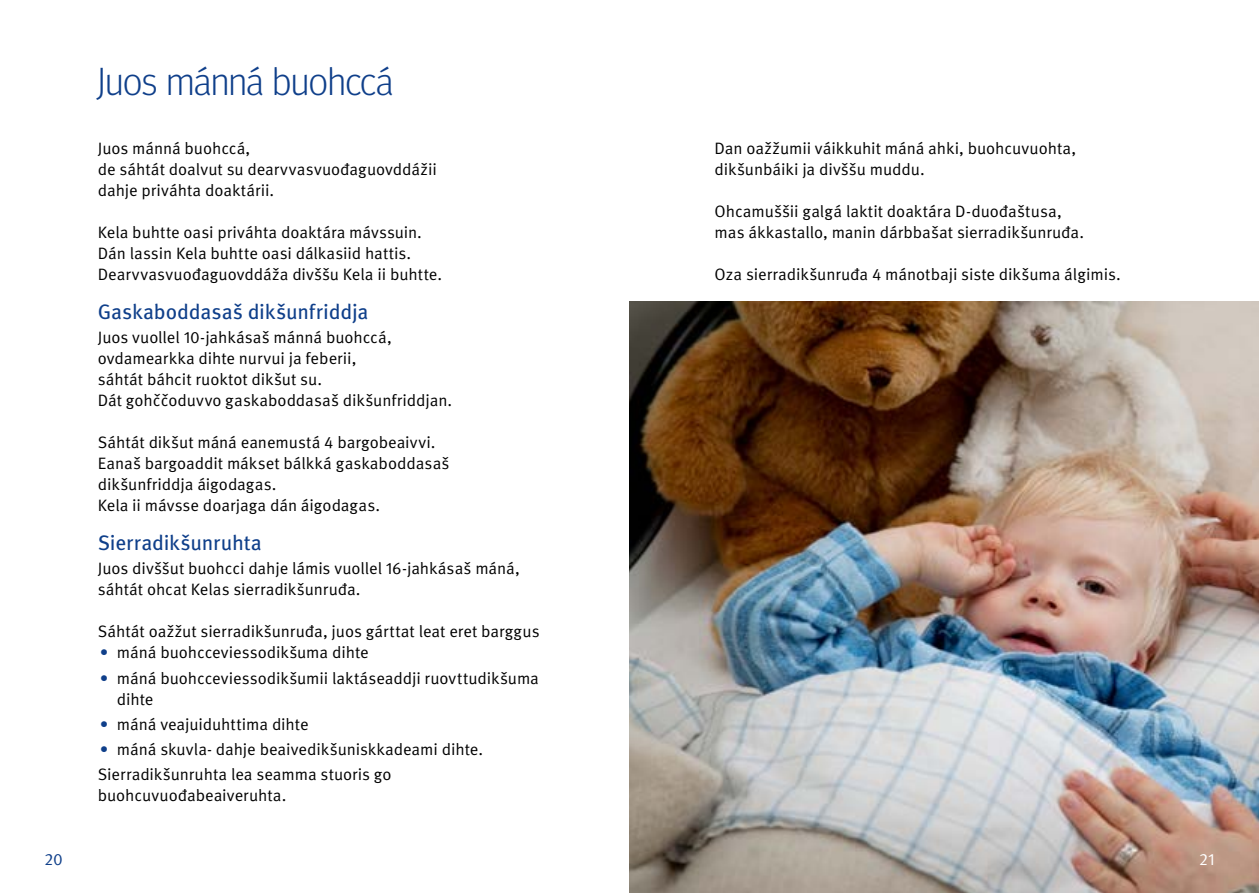
<style>
.page{position:relative;width:1259px;height:893px;background:#fff}
.page>*{position:absolute;margin:0;border:0;box-sizing:border-box;transform-origin:0 0}
.H1_otsikko{font:300 39px "Meta Headline Pro";color:#0f3f8a}
.H2_otsikko{font:21px "Meta Pro";letter-spacing:-.01em;color:#0f3f8a}
.Body_copy{font:16.5px/21px "Meta Pro Norm";letter-spacing:-.005em;color:#000}
.Bulletpoints{font:16.5px/21px "Meta Pro Norm";letter-spacing:-.005em;color:#000}
.t1{font:16.5px "Meta Pro Norm";color:#0f3f8a}
.t2{font:16.5px "Meta Pro Norm";color:#fff}
.s1{color:#0f3f8a}
</style>
<div class="page">
<img style="left:629px;top:302px;width:630px;height:591px">
<h1 class="H1_otsikko" style="left:98px;top:53px;width:296px">Juos mánná buohccá</h1>
<p class="Body_copy" style="left:98px;top:137px;width:340px">Juos mánná buohccá,<br>de sáhtát doalvut su dearvvasvuođaguovddážii dahje priváhta doaktárii.</p>
<p class="Body_copy" style="left:98px;top:221px;width:326px">Kela buhtte oasi priváhta doaktára mávssuin.</p>
<p class="Body_copy" style="left:98px;top:242px;width:346px">Dán lassin Kela buhtte oasi dálkasiid hattis.<br>Dearvvasvuođaguovddáža divššu Kela ii buhtte.</p>
<h2 class="H2_otsikko" style="left:98px;top:296px;width:272px">Gaskaboddasaš dikšunfriddja</h2>
<p class="Body_copy" style="left:98px;top:326px;width:295px">Juos vuollel 10-jahkásaš mánná buohccá, ovdamearkka dihte nurvui ja feberii, sáhtát báhcit ruoktot dikšut su.</p>
<p class="Body_copy" style="left:98px;top:389px;width:356px">Dát gohččoduvvo gaskaboddasaš dikšunfriddjan.</p>
<p class="Body_copy" style="left:98px;top:431px;width:339px">Sáhtát dikšut máná eanemustá 4 bargobeaivvi.</p>
<p class="Body_copy" style="left:98px;top:452px;width:353px">Eanaš bargoaddit mákset bálkká gaskaboddasaš dikšunfriddja áigodagas.</p>
<p class="Body_copy" style="left:98px;top:494px;width:284px">Kela ii mávsse doarjaga dán áigodagas.</p>
<h2 class="H2_otsikko" style="left:98px;top:527px;width:166px">Sierradikšunruhta</h2>
<p class="Body_copy" style="left:98px;top:557px;width:423px">Juos divššut buohcci dahje lámis vuollel 16-jahkásaš máná, sáhtát ohcat Kelas sierradikšunruđa.</p>
<p class="Body_copy" style="left:98px;top:620px;width:443px">Sáhtát oažžut sierradikšunruđa, juos gárttat leat eret barggus</p>
<p class="Bulletpoints" style="left:100px;top:641px;width:270px"><span class="s1">•</span> máná buohcceviessodikšuma dihte</p>
<p class="Bulletpoints" style="left:117px;top:666px;width:423px;text-indent:-17px"><span class="s1">•</span> máná buohcceviessodikšumii laktáseaddji ruovttudikšuma dihte</p>
<p class="Bulletpoints" style="left:100px;top:713px;width:210px"><span class="s1">•</span> máná veajuiduhttima dihte</p>
<p class="Bulletpoints" style="left:100px;top:738px;width:384px"><span class="s1">•</span> máná skuvla- dahje beaivedikšuniskkadeami dihte.</p>
<p class="Body_copy" style="left:98px;top:763px;width:295px">Sierradikšunruhta lea seamma stuoris go buohcuvuođabeaiveruhta.</p>
<p class="Body_copy" style="left:714px;top:137px;width:363px">Dan oažžumii váikkuhit máná ahki, buohcuvuohta, dikšunbáiki ja divššu muddu.</p>
<p class="Body_copy" style="left:714px;top:200px;width:371px">Ohcamuššii galgá laktit doaktára D-duođaštusa, mas ákkastallo, manin dárbbašat sierradikšunruđa.</p>
<p class="Body_copy" style="left:714px;top:263px;width:408px">Oza sierradikšunruđa 4 mánotbaji siste dikšuma álgimis.</p>
<p class="t1" style="left:44px;top:847px;width:20px">20</p>
<p class="t2" style="left:1199px;top:847px;width:17px">21</p>
</div>
